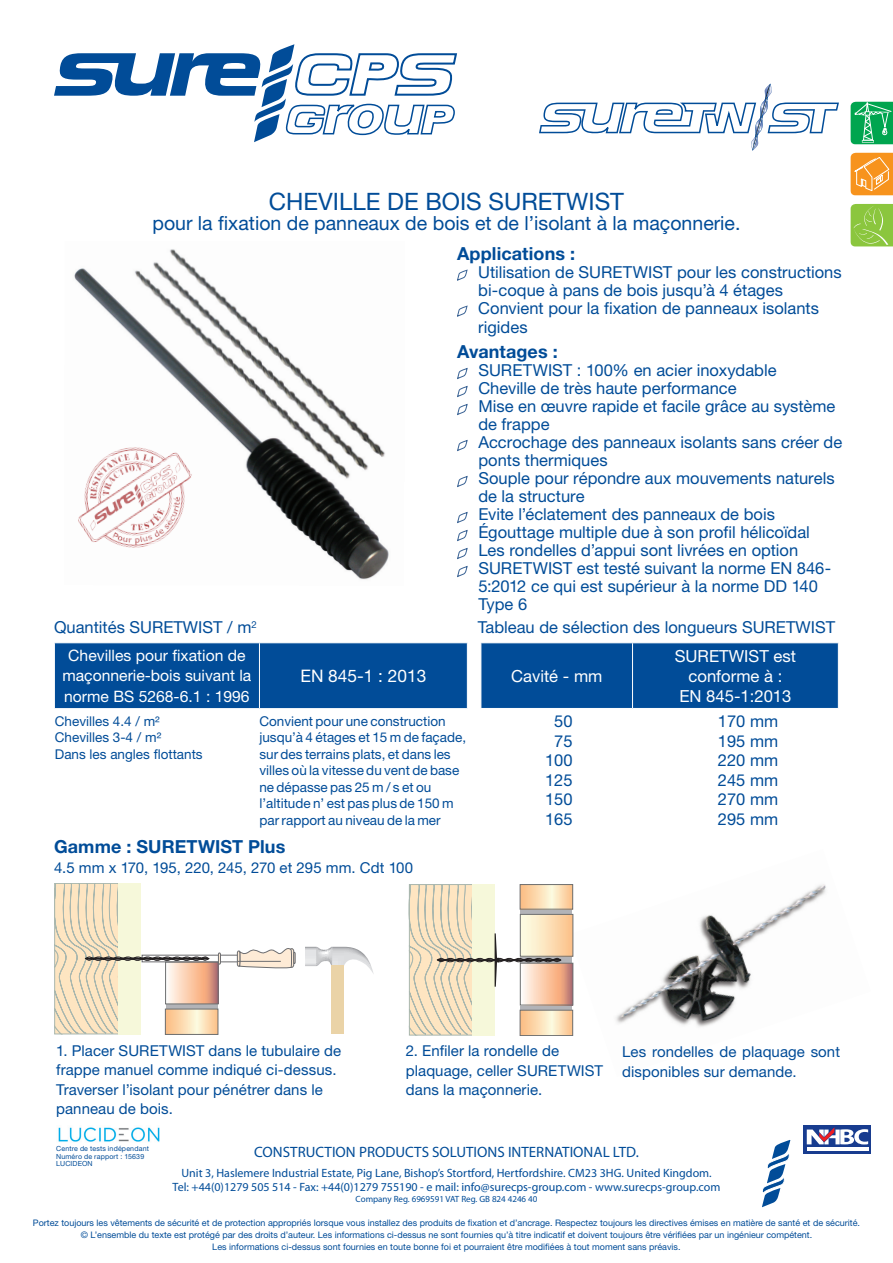
<style>
.page{position:relative;width:893px;height:1263px;background:#fff}
.page>*{position:absolute;margin:0;border:0;box-sizing:border-box;transform-origin:0 0}
.t1{font:24px "Helvetica Neue LT Std";color:#014c98}
.t2{font:19.5px "Helvetica Neue LT Std";color:#014c98}
.t3{font:700 18px "Helvetica Neue LT Std";letter-spacing:.005em;color:#014c98}
.t4{font:17.25px "Helvetica Neue LT Std";color:#fff}
.t5{font:16.65px/20px "Helvetica Neue LT Std";color:#fff;text-align:center}
.t6{font:16.5px/18px "Helvetica Neue LT Std";color:#014c98}
.t7{font:15.75px/20.4px "Helvetica Neue LT Std";color:#fff;text-align:center}
.t8{font:15px/19.5px "Helvetica Neue LT Std";letter-spacing:.005em;color:#014c98}
.t9{font:15px "Helvetica Neue";color:#014c98}
.t10{font:13.5px/16.5px "Helvetica Neue LT Std";color:#014c98}
.t11{font:12px/14.4px "Helvetica Neue";color:#014c98;text-align:center}
.t12{font:9px/12px "Helvetica Neue LT Std";color:#014c98;text-align:center}
.t13{font:9px "Helvetica Neue";color:#014c98}
.t14{font:7.05px/7.5px "Helvetica Neue LT Std";letter-spacing:.02em;color:#014c98}
</style>
<div class="page">
<img style="left:569px;top:884px;width:257px;height:152px">
<img style="left:74px;top:249px;width:315px;height:331px">
<svg style="left:457px;top:270px;width:10px;height:11px"></svg>
<svg style="left:457px;top:306px;width:10px;height:11px"></svg>
<svg style="left:457px;top:368px;width:11px;height:11px"></svg>
<svg style="left:457px;top:386px;width:11px;height:11px"></svg>
<svg style="left:457px;top:404px;width:11px;height:11px"></svg>
<svg style="left:457px;top:440px;width:11px;height:11px"></svg>
<svg style="left:457px;top:476px;width:11px;height:11px"></svg>
<svg style="left:457px;top:512px;width:11px;height:11px"></svg>
<svg style="left:457px;top:530px;width:11px;height:11px"></svg>
<svg style="left:457px;top:548px;width:11px;height:11px"></svg>
<svg style="left:457px;top:566px;width:11px;height:11px"></svg>
<svg style="left:209px;top:1004px;width:8px;height:5px"></svg>
<svg style="left:209px;top:1011px;width:7px;height:21px"></svg>
<svg style="left:209px;top:964px;width:7px;height:38px"></svg>
<div style="left:166px;top:962px;width:52px;height:42px;border:1px solid #6d6f70"></div>
<div style="left:142px;top:955px;width:97px;height:7px;border:1px solid #6c6d70"></div>
<svg style="left:218px;top:952px;width:3px;height:12px"></svg>
<svg style="left:237px;top:948px;width:59px;height:21px"></svg>
<hr style="left:237px;top:961px;width:44px;height:1px;background:#6c6d70">
<svg style="left:305px;top:947px;width:69px;height:27px"></svg>
<div style="left:331px;top:966px;width:13px;height:68px;background:#ead3a7"></div>
<svg style="left:54px;top:883px;width:155px;height:151px"></svg>
<div style="left:481px;top:643px;width:357px;height:65px;background:#014c98"></div>
<hr style="left:632px;top:643px;width:1px;height:65px;background:#fff">
<div style="left:55px;top:643px;width:412px;height:65px;background:#014c98"></div>
<hr style="left:259px;top:643px;width:1px;height:65px;background:#fff">
<svg style="left:54px;top:44px;width:403px;height:98px"></svg>
<svg style="left:539px;top:84px;width:300px;height:67px"></svg>
<svg style="left:561px;top:1005px;width:11px;height:5px"></svg>
<svg style="left:561px;top:956px;width:11px;height:7px"></svg>
<svg style="left:561px;top:909px;width:11px;height:5px"></svg>
<svg style="left:561px;top:1012px;width:10px;height:21px"></svg>
<div style="left:520px;top:1010px;width:53px;height:25px;border:1px solid #6d6f70"></div>
<svg style="left:561px;top:886px;width:10px;height:21px"></svg>
<div style="left:520px;top:884px;width:53px;height:25px;border:1px solid #6d6f70"></div>
<svg style="left:561px;top:965px;width:10px;height:38px"></svg>
<div style="left:520px;top:963px;width:53px;height:42px;border:1px solid #6d6f70"></div>
<div style="left:520px;top:914px;width:53px;height:42px;background:#fcc994"></div>
<div style="left:520px;top:914px;width:53px;height:42px;border:1px solid #6d6f70"></div>
<svg style="left:408px;top:884px;width:153px;height:151px"></svg>
<svg style="left:851px;top:101px;width:42px;height:43px;background:#2cb46d"></svg>
<svg style="left:850px;top:153px;width:43px;height:42px;background:#f7a13c"></svg>
<svg style="left:851px;top:204px;width:42px;height:42px;background:#91c948"></svg>
<img style="left:74px;top:426px;width:142px;height:139px">
<svg style="left:762px;top:1140px;width:29px;height:68px"></svg>
<div style="left:804px;top:1125px;width:67px;height:29px;background:#183c8f"></div>
<hr style="left:807px;top:1147px;width:61px;height:4px;background:#fff">
<svg style="left:807px;top:1127px;width:61px;height:17px"></svg>
<img style="left:58px;top:1127px;width:102px;height:15px">
<h1 class="t1" style="left:269px;top:187px;width:357px">CHEVILLE DE BOIS SURETWIST</h1>
<p class="t2" style="left:152px;top:211px;width:590px">pour la fixation de panneaux de bois et de l’isolant à la maçonnerie.</p>
<p class="t6" style="left:54px;top:618px;width:204px">Quantités SURETWIST / m<sup>2</sup></p>
<p class="t7" style="left:62px;top:645px;width:190px">Chevilles pour fixation de maçonnerie-bois suivant la norme BS 5268-6.1 : 1996</p>
<p class="t4" style="left:300px;top:665px;width:127px">EN 845-1 : 2013</p>
<p class="t3" style="left:457px;top:242px;width:120px">Applications :</p>
<p class="t6" style="left:478px;top:263px;width:365px">Utilisation de SURETWIST pour les constructions bi-coque à pans de bois jusqu’à 4 étages<br>Convient pour la fixation de panneaux isolants</p>
<p class="t6" style="left:478px;top:318px;width:51px">rigides</p>
<p class="t3" style="left:457px;top:340px;width:102px">Avantages :</p>
<p class="t6" style="left:478px;top:361px;width:365px">SURETWIST : 100% en acier inoxydable<br>Cheville de très haute performance<br>Mise en œuvre rapide et facile grâce au système de frappe<br>Accrochage des panneaux isolants sans créer de ponts thermiques<br>Souple pour répondre aux mouvements naturels de la structure<br>Evite l’éclatement des panneaux de bois Égouttage multiple due à son profil hélicoïdal<br>Les rondelles d’appui sont livrées en option SURETWIST est testé suivant la norme EN 846- 5:2012 ce qui est supérieur à la norme DD 140<br>Type 6</p>
<p class="t6" style="left:478px;top:618px;width:359px">Tableau de sélection des longueurs SURETWIST</p>
<p class="t5" style="left:511px;top:665px;width:93px">Cavité - mm</p>
<p class="t5" style="left:675px;top:645px;width:123px">SURETWIST est conforme à :<br>EN 845-1:2013</p>
<p class="t10" style="left:55px;top:712px;width:149px">Chevilles 4.4 / m²<br>Chevilles 3-4 / m²<br>Dans les angles flottants</p>
<p class="t10" style="left:259px;top:712px;width:208px">Convient pour une construction jusqu’à 4 étages et 15 m de façade, sur des terrains plats, et dans les villes où la vitesse du vent de base ne dépasse pas 25 m / s et ou l’altitude n’ est pas plus de 150 m par rapport au niveau de la mer</p>
<p class="t3" style="left:54px;top:836px;width:233px">Gamme : SURETWIST Plus</p>
<p class="t8" style="left:54px;top:857px;width:361px">4.5 mm x 170, 195, 220, 245, 270 et 295 mm. Cdt 100</p>
<p class="t6" style="left:554px;top:712px;width:20px">50</p>
<p class="t6" style="left:718px;top:712px;width:62px">170 mm</p>
<p class="t6" style="left:554px;top:731px;width:20px">75</p>
<p class="t6" style="left:718px;top:731px;width:62px">195 mm</p>
<p class="t6" style="left:545px;top:751px;width:29px">100</p>
<p class="t6" style="left:718px;top:751px;width:62px">220 mm</p>
<p class="t6" style="left:545px;top:770px;width:29px">125</p>
<p class="t6" style="left:718px;top:770px;width:62px">245 mm</p>
<p class="t6" style="left:545px;top:790px;width:29px">150</p>
<p class="t6" style="left:718px;top:790px;width:62px">270 mm</p>
<p class="t6" style="left:545px;top:809px;width:29px">165</p>
<p class="t6" style="left:718px;top:809px;width:62px">295 mm</p>
<p class="t8" style="left:56px;top:1040px;width:286px">1. Placer SURETWIST dans le tubulaire de frappe manuel comme indiqué ci-dessus.<br>Traverser l’isolant pour pénétrer dans le panneau de bois.</p>
<p class="t8" style="left:406px;top:1041px;width:199px">2. Enfiler la rondelle de plaquage, celler SURETWIST dans la maçonnerie.</p>
<p class="t8" style="left:622px;top:1042px;width:219px">Les rondelles de plaquage sont disponibles sur demande.</p>
<p class="t14" style="left:56px;top:1145px;width:94px">Centre de tests indépendant<br>Numéro de rapport : 15639<br>LUCIDEON</p>
<p class="t9" style="left:254px;top:1143px;width:386px">CONSTRUCTION PRODUCTS SOLUTIONS INTERNATIONAL LTD.</p>
<p class="t11" style="left:173px;top:1165px;width:549px">Unit 3, Haslemere Industrial Estate, Pig Lane, Bishop’s Stortford, Hertfordshire. CM23 3HG. United Kingdom.<br>Tel: +44(0)1279 505 514 - Fax: +44(0)1279 755190 - e mail: info@surecps-group.com - www.surecps-group.com</p>
<p class="t13" style="left:356px;top:1193px;width:183px">Company Reg. 6969591 VAT Reg. GB 824 4246 40</p>
<p class="t12" style="left:33px;top:1216px;width:828px">Portez toujours les vêtements de sécurité et de protection appropriés lorsque vous installez des produits de fixation et d’ancrage. Respectez toujours les directives émises en matière de santé et de sécurité. © L’ensemble du texte est protégé par des droits d’auteur. Les informations ci-dessus ne sont fournies qu’à titre indicatif et doivent toujours être vérifiées par un ingénieur compétent.<br>Les informations ci-dessus sont fournies en toute bonne foi et pourraient être modifiées à tout moment sans préavis.</p>
</div>
